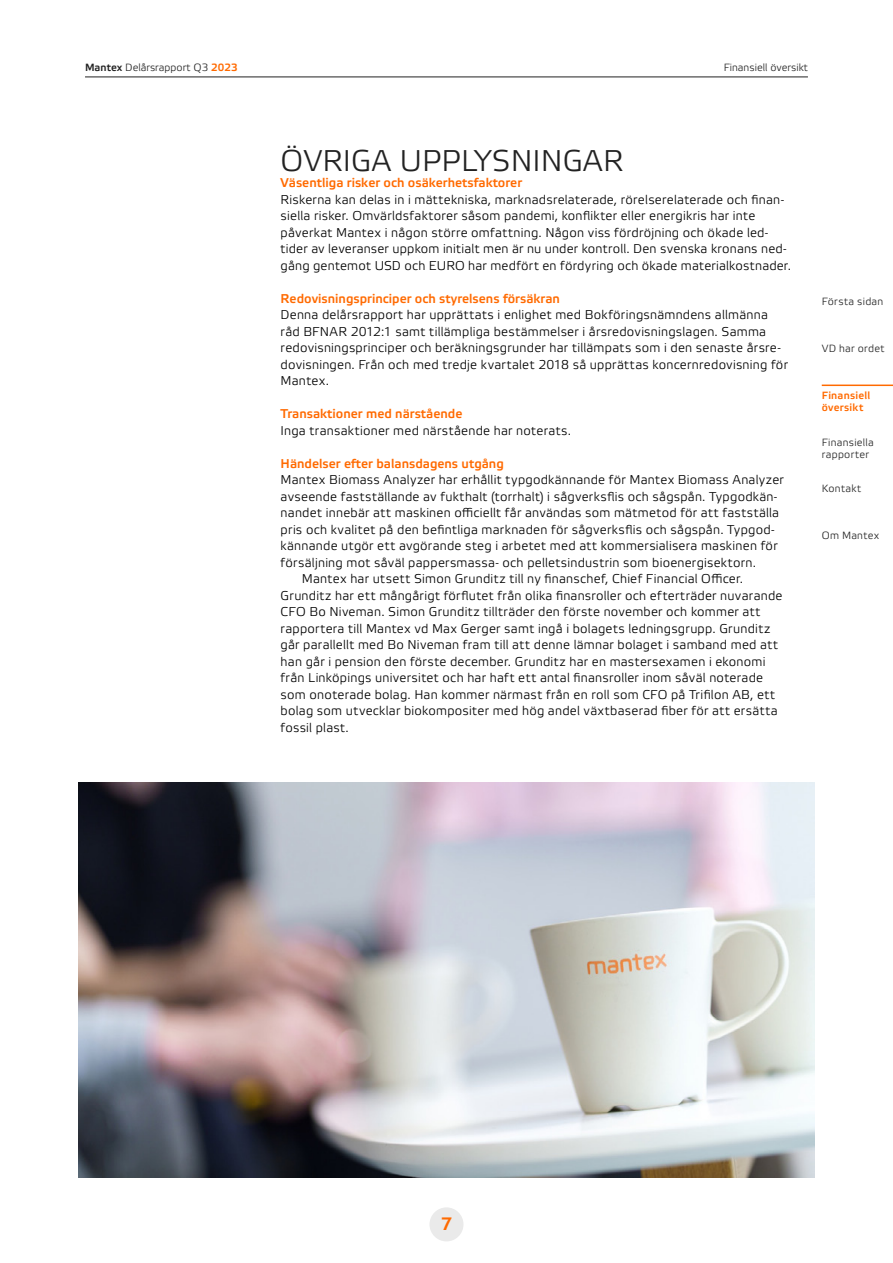
<style>
.page{position:relative;width:893px;height:1263px;background:#fff}
.page>*{position:absolute;margin:0;border:0;box-sizing:border-box;transform-origin:0 0}
.Rubrik_light{font:30px "Etelka Light Pro";color:#222}
.t1{font:18px "Etelka Medium Pro";color:#ff6a00}
.Bröd{font:12.75px/16.5px "Etelka Light Pro";letter-spacing:.015em;color:#000}
.Inbröd{font:12.75px/16.5px "Etelka Light Pro";letter-spacing:.02em;color:#000}
.Mellanrubrik_1{font:12.75px "Etelka Medium Pro";color:#ff6a00}
.Sida_klick_light{font:10.5px/12px "Etelka Light Pro";letter-spacing:.02em;color:#222}
.Sida_klick_light-2{font:10.5px "Etelka Light Pro";color:#222}
.Sida_klick_orange{font:10.5px/12px "Etelka Medium Pro";letter-spacing:.02em;color:#ff6a00}
.s1{font-family:"Etelka Medium Pro"}
.s2{font-family:"Etelka Medium Pro";color:#ff6a00}
</style>
<div class="page">
<hr style="left:85px;top:77px;width:723px;height:1px;background:#222">
<div style="left:429px;top:1207px;width:34px;height:34px;background:#eaeaea;border-radius:50%"></div>
<img style="left:78px;top:782px;width:737px;height:395px">
<hr style="left:822px;top:385px;width:71px;height:1px;background:#ff6a00">
<p class="Sida_klick_light-2" style="left:85px;top:62px;width:154px"><span class="s1">Mantex</span> Delårsrapport Q3 <span class="s2">2023</span></p>
<p class="Sida_klick_light-2" style="left:724px;top:62px;width:86px">Finansiell översikt</p>
<p class="Rubrik_light" style="left:281px;top:144px;width:344px">ÖVRIGA UPPLYSNINGAR</p>
<p class="Mellanrubrik_1" style="left:281px;top:176px;width:243px">Väsentliga risker och osäkerhetsfaktorer</p>
<p class="Bröd" style="left:281px;top:192px;width:512px">Riskerna kan delas in i mättekniska, marknadsrelaterade, rörelserelaterade och finan&shy;siella risker. Omvärldsfaktorer såsom pandemi, konflikter eller energikris har inte påverkat Mantex i någon större omfattning. Någon viss fördröjning och ökade led&shy;tider av leveranser uppkom initialt men är nu under kontroll. Den svenska kronans ned&shy;gång gentemot USD och EURO har medfört en fördyring och ökade materialkostnader.</p>
<p class="Mellanrubrik_1" style="left:281px;top:291px;width:281px">Redovisningsprinciper och styrelsens försäkran</p>
<p class="Bröd" style="left:281px;top:307px;width:509px">Denna delårsrapport har upprättats i enlighet med Bokföringsnämndens allmänna råd BFNAR 2012:1 samt tillämpliga bestämmelser i årsredovisningslagen. Samma redovisningsprinciper och beräkningsgrunder har tillämpats som i den senaste årsre&shy;dovisningen. Från och med tredje kvartalet 2018 så upprättas koncernredovisning för Mantex.</p>
<p class="Mellanrubrik_1" style="left:281px;top:407px;width:183px">Transaktioner med närstående</p>
<p class="Bröd" style="left:281px;top:423px;width:292px">Inga transaktioner med närstående har noterats.</p>
<p class="Mellanrubrik_1" style="left:281px;top:456px;width:225px">Händelser efter balansdagens utgång</p>
<p class="Bröd" style="left:281px;top:472px;width:505px">Mantex Biomass Analyzer har erhållit typgodkännande för Mantex Biomass Analyzer avseende fastställande av fukthalt (torrhalt) i sågverksflis och sågspån. Typgodkän&shy;nandet innebär att maskinen officiellt får användas som mätmetod för att fastställa pris och kvalitet på den befintliga marknaden för sågverksflis och sågspån. Typgod&shy;kännande utgör ett avgörande steg i arbetet med att kommersialisera maskinen för försäljning mot såväl pappersmassa- och pelletsindustrin som bioenergisektorn.</p>
<p class="Inbröd" style="left:281px;top:571px;width:503px;text-indent:21px">Mantex har utsett Simon Grunditz till ny finanschef, Chief Financial Officer.<br>Grunditz har ett mångårigt förflutet från olika finansroller och efterträder nuvarande CFO Bo Niveman. Simon Grunditz tillträder den förste november och kommer att rapportera till Mantex vd Max Gerger samt ingå i bolagets ledningsgrupp. Grunditz går parallellt med Bo Niveman fram till att denne lämnar bolaget i samband med att han går i pension den förste december. Grunditz har en mastersexamen i ekonomi från Linköpings universitet och har haft ett antal finansroller inom såväl noterade som onoterade bolag. Han kommer närmast från en roll som CFO på Trifilon AB, ett bolag som utvecklar biokompositer med hög andel växtbaserad fiber för att ersätta fossil plast.</p>
<p class="Sida_klick_light" style="left:822px;top:296px;width:63px">Första sidan</p>
<p class="Sida_klick_light" style="left:822px;top:343px;width:64px">VD har ordet</p>
<p class="Sida_klick_orange" style="left:822px;top:390px;width:50px">Finansiell översikt</p>
<p class="Sida_klick_light" style="left:822px;top:437px;width:54px">Finansiella rapporter</p>
<p class="Sida_klick_light" style="left:822px;top:483px;width:41px">Kontakt</p>
<p class="Sida_klick_light" style="left:822px;top:530px;width:59px">Om Mantex</p>
<h2 class="t1" style="left:441px;top:1214px;width:13px">7</h2>
</div>
